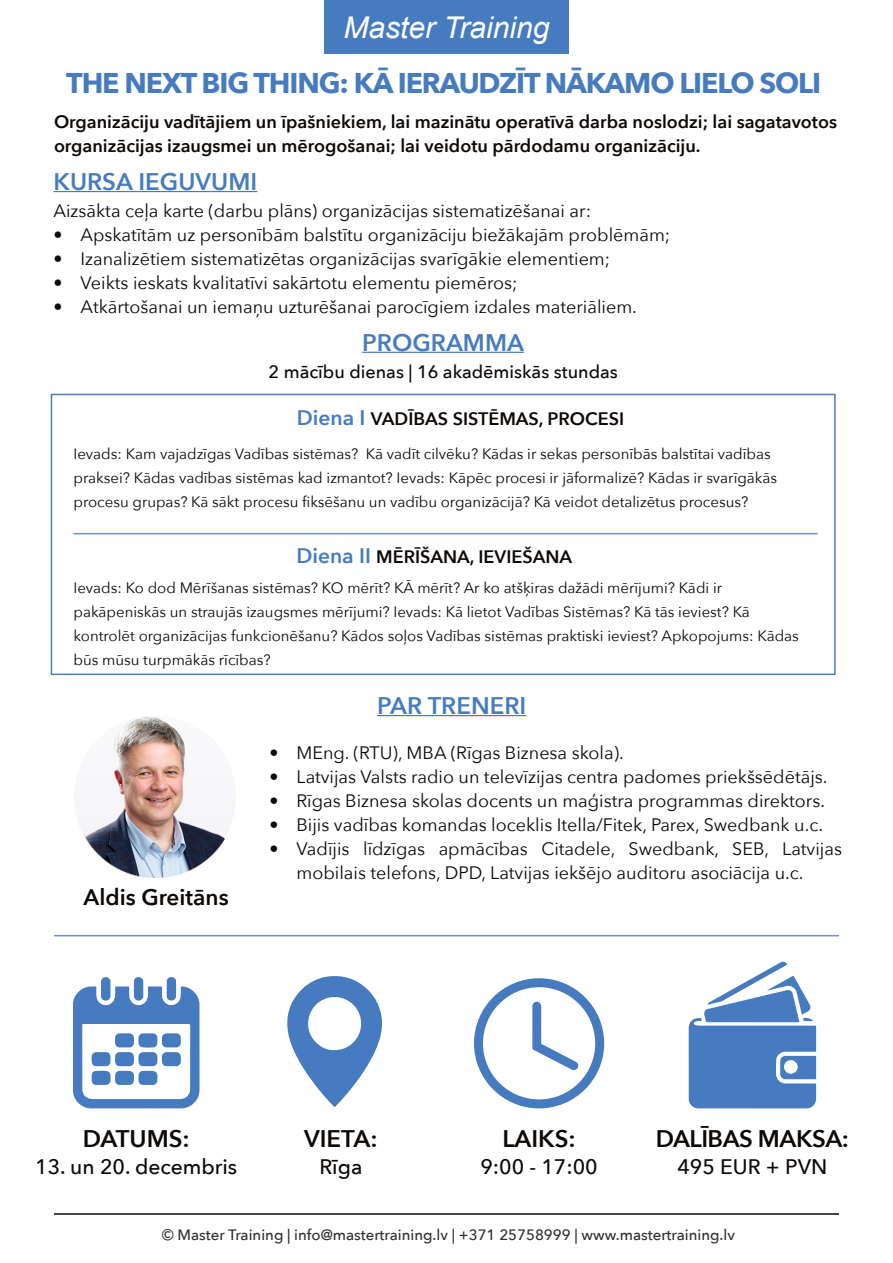
<style>
.page{position:relative;width:893px;height:1263px;background:#fff}
.page>*{position:absolute;margin:0;border:0;box-sizing:border-box;transform-origin:0 0}
.t1{font:italic 30px "Arial";color:#fff}
.t2{font:700 28.5px "Avenir Next";letter-spacing:-.04em;color:#467cbf}
.t3{font:600 24px "Avenir Next";color:#467cbf}
.t4{font:600 24px "Avenir Next";letter-spacing:-.02em;color:#0c0806}
.t5{font:600 22.5px "Avenir Next";color:#0c0806}
.t6{font:500 21px "Avenir Next";color:#0c0806}
.t7{font:18px/24px "Avenir Next";color:#0c0806}
.t8{font:600 18px/24px "Avenir Next";color:#0c0806}
.t9{font:500 18px "Avenir Next";color:#0c0806}
.t10{font:15px/24px "Avenir Next";color:#0c0806}
.t11{font:500 15px "Avenir Next";color:#312f30}
.s1{font-size:21px;color:#467cbf}
</style>
<div class="page">
<div style="left:51px;top:394px;width:785px;height:281px;border:2px solid #467cbf"></div>
<div style="left:324px;top:0;width:245px;height:53px;background:#467cbf"></div>
<hr style="left:54px;top:1213px;width:785px;height:2px;background:#0c0806">
<hr style="left:54px;top:935px;width:785px;height:1px;background:#6a8ec9">
<hr style="left:362px;top:352px;width:162px;height:1px;background:#467cbf">
<hr style="left:53px;top:191px;width:204px;height:1px;background:#467cbf">
<img style="left:80px;top:717px;width:155px;height:160px">
<hr style="left:377px;top:715px;width:149px;height:1px;background:#467cbf">
<svg style="left:532px;top:1002px;width:47px;height:68px"></svg>
<div style="left:474px;top:978px;width:130px;height:130px;border:9px solid #467cbf;border-radius:50%"></div>
<svg style="left:73px;top:977px;width:127px;height:131px"></svg>
<svg style="left:689px;top:961px;width:127px;height:147px"></svg>
<hr style="left:74px;top:533px;width:744px;height:1px;background:#6a8ec9">
<svg style="left:287px;top:976px;width:95px;height:131px"></svg>
<h1 class="t1" style="left:343px;top:8px;width:208px">Master Training</h1>
<h2 class="t2" style="left:66px;top:59px;width:756px">THE NEXT BIG THING: KĀ IERAUDZĪT NĀKAMO LIELO SOLI</h2>
<p class="t8" style="left:54px;top:109px;width:784px">Organizāciju vadītājiem un īpašniekiem, lai mazinātu operatīvā darba noslodzi; lai sagatavotos organizācijas izaugsmei un mērogošanai; lai veidotu pārdodamu organizāciju.</p>
<h3 class="t3" style="left:53px;top:161px;width:205px">KURSA IEGUVUMI</h3>
<p class="t7" style="left:53px;top:198px;width:539px">Aizsākta ceļa karte (darbu plāns) organizācijas sistematizēšanai ar:</p>
<p class="t7" style="left:53px;top:222px;width:618px">• Apskatītām uz personībām balstītu organizāciju biežākajām problēmām;</p>
<p class="t7" style="left:53px;top:246px;width:558px">• Izanalizētiem sistematizētas organizācijas svarīgākie elementiem;</p>
<p class="t7" style="left:53px;top:270px;width:466px">• Veikts ieskats kvalitatīvi sakārtotu elementu piemēros;</p>
<p class="t7" style="left:53px;top:294px;width:585px">• Atkārtošanai un iemaņu uzturēšanai parocīgiem izdales materiāliem.</p>
<h3 class="t3" style="left:362px;top:322px;width:163px">PROGRAMMA</h3>
<p class="t9" style="left:268px;top:356px;width:351px">2 mācību dienas | 16 akadēmiskās stundas</p>
<p class="t8" style="left:297px;top:406px;width:329px"><span class="s1">Diena I</span> VADĪBAS SISTĒMAS, PROCESI</p>
<p class="t10" style="left:74px;top:441px;width:705px">Ievads: Kam vajadzīgas Vadības sistēmas? Kā vadīt cilvēku? Kādas ir sekas personībās balstītai vadības praksei? Kādas vadības sistēmas kad izmantot? Ievads: Kāpēc procesi ir jāformalizē? Kādas ir svarīgākās procesu grupas? Kā sākt procesu fiksēšanu un vadību organizācijā? Kā veidot detalizētus procesus?</p>
<p class="t8" style="left:296px;top:545px;width:277px"><span class="s1">Diena II</span> MĒRĪŠANA, IEVIEŠANA</p>
<p class="t10" style="left:74px;top:575px;width:727px">Ievads: Ko dod Mērīšanas sistēmas? KO mērīt? KĀ mērīt? Ar ko atšķiras dažādi mērījumi? Kādi ir pakāpeniskās un straujās izaugsmes mērījumi? Ievads: Kā lietot Vadības Sistēmas? Kā tās ieviest? Kā kontrolēt organizācijas funkcionēšanu? Kādos soļos Vadības sistēmas praktiski ieviest? Apkopojums: Kādas būs mūsu turpmākās rīcības?</p>
<h3 class="t3" style="left:377px;top:685px;width:151px">PAR TRENERI</h3>
<p class="t5" style="left:84px;top:878px;width:147px">Aldis Greitāns</p>
<p class="t7" style="left:269px;top:740px;width:356px">• MEng. (RTU), MBA (Rīgas Biznesa skola).</p>
<p class="t7" style="left:269px;top:764px;width:559px">• Latvijas Valsts radio un televīzijas centra padomes priekšsēdētājs.</p>
<p class="t7" style="left:269px;top:788px;width:557px">• Rīgas Biznesa skolas docents un maģistra programmas direktors.</p>
<p class="t7" style="left:269px;top:812px;width:555px">• Bijis vadības komandas loceklis Itella/Fitek, Parex, Swedbank u.c.</p>
<p class="t7" style="left:296px;top:836px;width:547px;text-indent:-27px">• Vadījis līdzīgas apmācības Citadele, Swedbank, SEB, Latvijas mobilais telefons, DPD, Latvijas iekšējo auditoru asociācija u.c.</p>
<h3 class="t4" style="left:83px;top:1118px;width:109px">DATUMS:</h3>
<p class="t6" style="left:35px;top:1149px;width:203px">13. un 20. decembris</p>
<h3 class="t4" style="left:304px;top:1117px;width:75px">VIETA:</h3>
<p class="t6" style="left:319px;top:1148px;width:44px">Rīga</p>
<h3 class="t4" style="left:502px;top:1118px;width:75px">LAIKS:</h3>
<p class="t6" style="left:480px;top:1149px;width:119px">9:00 - 17:00</p>
<h3 class="t4" style="left:656px;top:1118px;width:195px">DALĪBAS MAKSA:</h3>
<p class="t6" style="left:677px;top:1149px;width:151px">495 EUR + PVN</p>
<p class="t11" style="left:162px;top:1222px;width:575px">© Master Training | info@mastertraining.lv | +371 25758999 | www.mastertraining.lv</p>
</div>
